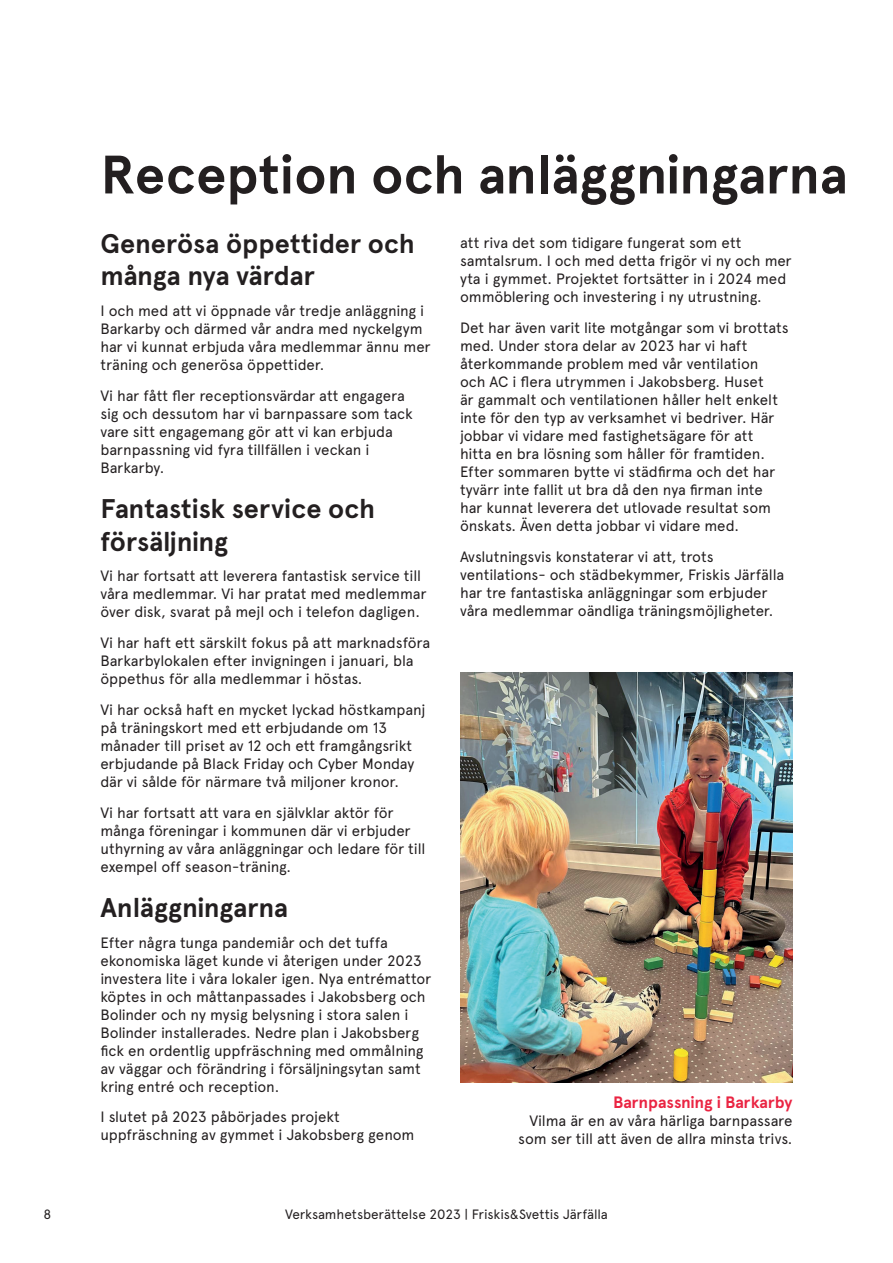
<style>
.page{position:relative;width:893px;height:1263px;background:#fff}
.page>*{position:absolute;margin:0;border:0;box-sizing:border-box;transform-origin:0 0}
.t1{font:700 54px "Apercu";color:#231f20}
.t2{font:700 27px/32.4px "Apercu";letter-spacing:-.005em;color:#231f20}
.t3{font:700 16.5px "Apercu";color:#ea2442}
.t4{font:15px/18px "Apercu";letter-spacing:-.01em;color:#231f20}
.t5{font:13.5px "Apercu";letter-spacing:-.01em;color:#231f20}
</style>
<div class="page">
<img style="left:460px;top:673px;width:332px;height:409px">
<h1 class="t1" style="left:100px;top:142px;width:749px">Reception och anläggningarna</h1>
<h2 class="t2" style="left:100px;top:227px;width:316px">Generösa öppettider och många nya värdar</h2>
<p class="t4" style="left:100px;top:302px;width:332px">I och med att vi öppnade vår tredje anläggning i Barkarby och därmed vår andra med nyckelgym har vi kunnat erbjuda våra medlemmar ännu mer träning och generösa öppettider.</p>
<p class="t4" style="left:100px;top:387px;width:314px">Vi har fått fler receptionsvärdar att engagera sig och dessutom har vi barnpassare som tack vare sitt engagemang gör att vi kan erbjuda barnpassning vid fyra tillfällen i veckan i Barkarby.</p>
<h2 class="t2" style="left:100px;top:493px;width:276px">Fantastisk service och försäljning</h2>
<p class="t4" style="left:100px;top:567px;width:328px">Vi har fortsatt att leverera fantastisk service till våra medlemmar. Vi har pratat med medlemmar över disk, svarat på mejl och i telefon dagligen.</p>
<p class="t4" style="left:100px;top:634px;width:331px">Vi har haft ett särskilt fokus på att marknadsföra<br>Barkarbylokalen efter invigningen i januari, bla öppethus för alla medlemmar i höstas.</p>
<p class="t4" style="left:100px;top:700px;width:327px">Vi har också haft en mycket lyckad höstkampanj på träningskort med ett erbjudande om 13 månader till priset av 12 och ett framgångsrikt erbjudande på Black Friday och Cyber Monday där vi sålde för närmare två miljoner kronor.</p>
<p class="t4" style="left:100px;top:803px;width:326px">Vi har fortsatt att vara en självklar aktör för många föreningar i kommunen där vi erbjuder uthyrning av våra anläggningar och ledare för till exempel off season-träning.</p>
<h2 class="t2" style="left:100px;top:891px;width:189px">Anläggningarna</h2>
<p class="t4" style="left:100px;top:933px;width:332px">Efter några tunga pandemiår och det tuffa ekonomiska läget kunde vi återigen under 2023 investera lite i våra lokaler igen. Nya entrémattor köptes in och måttanpassades i Jakobsberg och Bolinder och ny mysig belysning i stora salen i Bolinder installerades. Nedre plan i Jakobsberg fick en ordentlig uppfräschning med ommålning av väggar och förändring i försäljningsytan samt kring entré och reception.</p>
<p class="t4" style="left:100px;top:1108px;width:316px">I slutet på 2023 påbörjades projekt uppfräschning av gymmet i Jakobsberg genom</p>
<p class="t4" style="left:460px;top:234px;width:333px">att riva det som tidigare fungerat som ett samtalsrum. I och med detta frigör vi ny och mer yta i gymmet. Projektet fortsätter in i 2024 med ommöblering och investering i ny utrustning.</p>
<p class="t4" style="left:460px;top:319px;width:330px">Det har även varit lite motgångar som vi brottats med. Under stora delar av 2023 har vi haft återkommande problem med vår ventilation<br>och AC i flera utrymmen i Jakobsberg. Huset<br>är gammalt och ventilationen håller helt enkelt inte för den typ av verksamhet vi bedriver. Här jobbar vi vidare med fastighetsägare för att hitta en bra lösning som håller för framtiden.<br>Efter sommaren bytte vi städfirma och det har tyvärr inte fallit ut bra då den nya firman inte har kunnat leverera det utlovade resultat som önskats. Även detta jobbar vi vidare med.</p>
<p class="t4" style="left:460px;top:547px;width:326px">Avslutningsvis konstaterar vi att, trots ventilations- och städbekymmer, Friskis Järfälla har tre fantastiska anläggningar som erbjuder våra medlemmar oändliga träningsmöjligheter.</p>
<p class="t3" style="left:613px;top:1092px;width:181px">Barnpassning i Barkarby</p>
<p class="t4" style="left:518px;top:1112px;width:276px;text-align:right">Vilma är en av våra härliga barnpassare som ser till att även de allra minsta trivs.</p>
<p class="t5" style="left:44px;top:1206px;width:9px">8</p>
<p class="t5" style="left:285px;top:1206px;width:324px">Verksamhetsberättelse 2023 | Friskis&amp;Svettis Järfälla</p>
</div>
